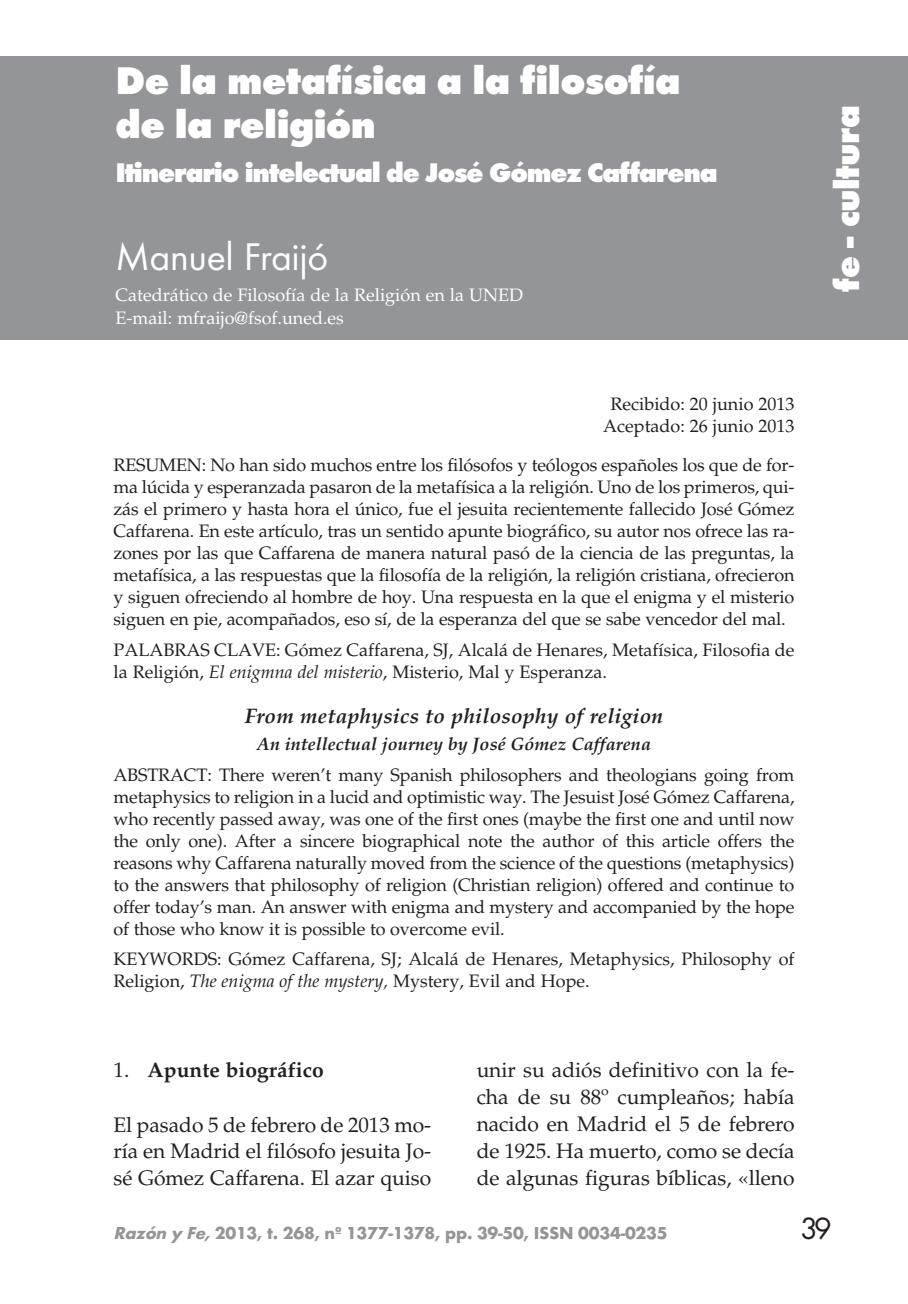
<style>
.page{position:relative;width:908px;height:1304px;background:#fff}
.page>*{position:absolute;margin:0;border:0;box-sizing:border-box;transform-origin:0 0}
.t1{font:800 40px/44px "Futura T";letter-spacing:-.015em;color:#fff}
.t2{font:40px "Futura T";letter-spacing:-.01em;color:#fff}
.t3{font:800 36px "Futura T";letter-spacing:-.015em;color:#fff}
.t4{font:32px "Futura T";color:#231f20}
.t5{font:800 28px "Futura T";letter-spacing:-.04em;color:#fff}
.t6{font:21px/27px "Palatino";letter-spacing:-.005em;color:#231f20;text-align:justify}
.t7{font:italic 700 21px "Palatino";letter-spacing:.01em;color:#231f20}
.t8{font:700 21px "Palatino";color:#231f20}
.t9{font:18px/22px "Palatino";color:#231f20;text-align:justify}
.t10{font:18px/23px "Palatino";color:#fff}
.t11{font:700 18px "Futura T";letter-spacing:-.01em;color:#939598}
.t12{font:italic 700 18px "Palatino";color:#231f20}
.s1{font-style:italic}
.s2{font-weight:400}
</style>
<div class="page">
<div style="left:0;top:57px;width:907px;height:283px;background:#939598"></div>
<h1 class="t1" style="left:115px;top:62px;width:566px">De la metafísica a la filosofía de la religión</h1>
<h3 class="t5" style="left:115px;top:161px;width:603px">Itinerario intelectual de José Gómez Caffarena</h3>
<h1 class="t2" style="left:115px;top:241px;width:214px">Manuel Fraijó</h1>
<p class="t10" style="left:115px;top:286px;width:409px">Catedrático de Filosofía de la Religión en la UNED<br>E-mail: mfraijo@fsof.uned.es</p>
<p class="t9" style="left:603px;top:395px;width:193px;text-align:center">Recibido: 20 junio 2013<br>Aceptado: 26 junio 2013</p>
<p class="t9" style="left:113px;top:456px;width:682px">RESUMEN: No han sido muchos entre los filósofos y teólogos españoles los que de for&shy;ma lúcida y esperanzada pasaron de la metafísica a la religión. Uno de los primeros, qui&shy;zás el primero y hasta hora el único, fue el jesuita recientemente fallecido José Gómez Caffarena. En este artículo, tras un sentido apunte biográfico, su autor nos ofrece las ra&shy;zones por las que Caffarena de manera natural pasó de la ciencia de las preguntas, la metafísica, a las respuestas que la filosofía de la religión, la religión cristiana, ofrecieron y siguen ofreciendo al hombre de hoy. Una respuesta en la que el enigma y el misterio siguen en pie, acompañados, eso sí, de la esperanza del que se sabe vencedor del mal.</p>
<p class="t9" style="left:113px;top:641px;width:682px">PALABRAS CLAVE: Gómez Caffarena, SJ, Alcalá de Henares, Metafísica, Filosofia de la Religión, <span class="s1">El enigmna del misterio</span>, Misterio, Mal y Esperanza.</p>
<p class="t7" style="left:244px;top:707px;width:420px">From metaphysics to philosophy of religion</p>
<p class="t12" style="left:257px;top:737px;width:395px">An intellectual journey by José Gómez Caffarena</p>
<p class="t9" style="left:113px;top:766px;width:682px">ABSTRACT: There weren’t many Spanish philosophers and theologians going from metaphysics to religion in a lucid and optimistic way. The Jesuist José Gómez Caffarena, who recently passed away, was one of the first ones (maybe the first one and until now the only one). After a sincere biographical note the author of this article offers the reasons why Caffarena naturally moved from the science of the questions (metaphysics) to the answers that philosophy of religion (Christian religion) offered and continue to offer today’s man. An answer with enigma and mystery and accompanied by the hope of those who know it is possible to overcome evil.</p>
<p class="t9" style="left:113px;top:950px;width:682px">KEYWORDS: Gómez Caffarena, SJ; Alcalá de Henares, Metaphysics, Philosophy of<br>Religion, <span class="s1">The enigma of the mystery,</span> Mystery, Evil and Hope.</p>
<p class="t8" style="left:113px;top:1062px;width:212px"><span class="s2">1.</span> Apunte biográfico</p>
<p class="t6" style="left:113px;top:1114px;width:319px;line-height:26.4px">El pasado 5 de febrero de 2013 mo&shy;ría en Madrid el filósofo jesuita Jo&shy;sé Gómez Caffarena. El azar quiso</p>
<p class="t6" style="left:476px;top:1059px;width:319px">unir su adiós definitivo con la fe&shy;cha de su 88º cumpleaños; había nacido en Madrid el 5 de febrero de 1925. Ha muerto, como se decía de algunas figuras bíblicas, «lleno</p>
<h2 class="t3" style="left:832px;top:292px;width:188px;rotate:-90deg">fe - cultura</h2>
<p class="t11" style="left:113px;top:1226px;width:555px"><span class="s1">Razón y Fe,</span>2013, t. 268, nº 1377-1378, pp. 39-50, ISSN 0034-0235</p>
<h3 class="t4" style="left:799px;top:1216px;width:33px">39</h3>
</div>
